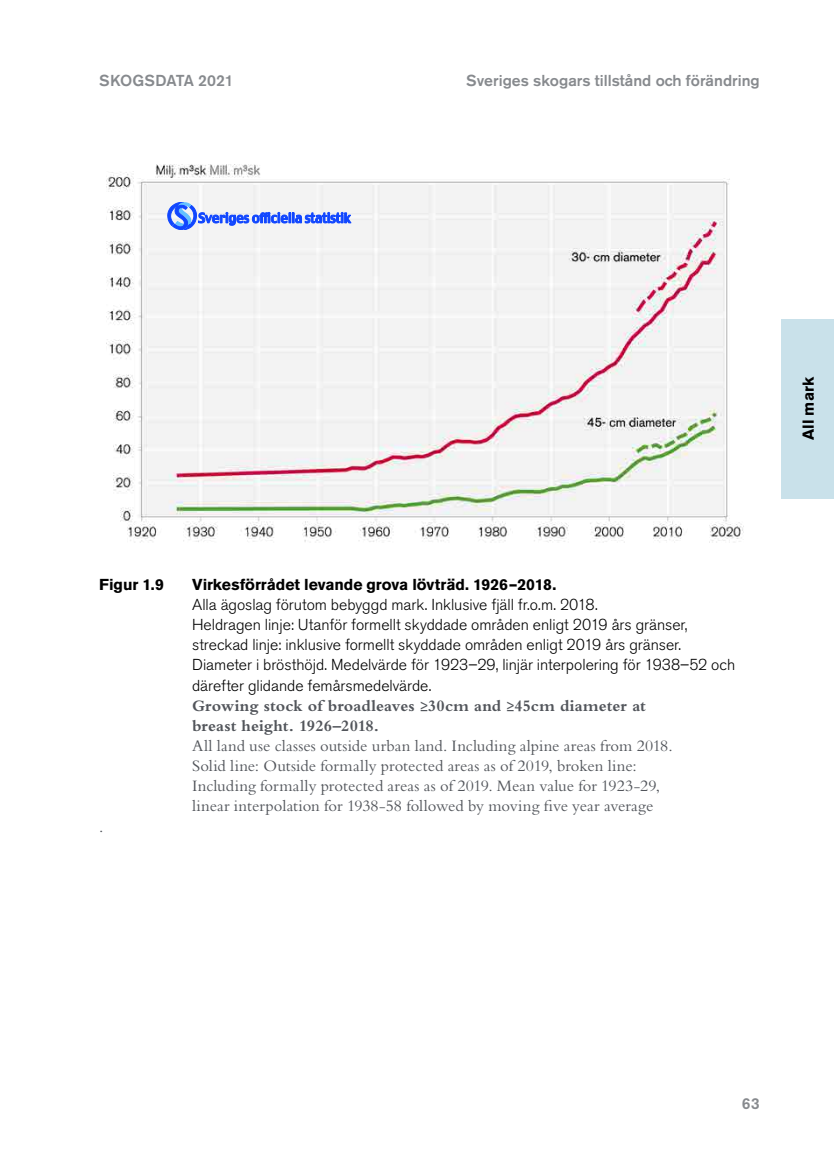
<style>
.page{position:relative;width:834px;height:1176px;background:#fff}
.page>*{position:absolute;margin:0;border:0;box-sizing:border-box;transform-origin:0 0}
.t1{font:16.62px/20.1px "Bembo Std";letter-spacing:.005em;color:#52555b}
.t2{font:700 16.62px/20.1px "Bembo Std";color:#52555b}
.t3{font:300 15.75px/20.1px "Akzidenz Grotesk BE";color:#000}
.t4{font:700 15.75px "Akzidenz Grotesk BE";letter-spacing:-.005em;color:#000}
.t5{font:500 15.75px "Akzidenz Grotesk BE";color:#878a8e}
</style>
<div class="page">
<div style="left:781px;top:319px;width:52px;height:180px;background:#c9e1ea"></div>
<img style="left:106px;top:164px;width:638px;height:379px">
<svg style="left:168px;top:202px;width:183px;height:27px"></svg>
<p class="t5" style="left:99px;top:71px;width:136px">SKOGSDATA 2021</p>
<p class="t5" style="left:466px;top:71px;width:295px">Sveriges skogars tillstånd och förändring</p>
<p class="t4" style="left:99px;top:575px;width:66px">Figur 1.9</p>
<p class="t4" style="left:192px;top:575px;width:365px">Virkesförrådet levande grova lövträd. 1926–2018.</p>
<p class="t3" style="left:192px;top:595px;width:544px">Alla ägoslag förutom bebyggd mark. Inklusive fjäll fr.o.m. 2018.<br>Heldragen linje: Utanför formellt skyddade områden enligt 2019 års gränser, streckad linje: inklusive formellt skyddade områden enligt 2019 års gränser.<br>Diameter i brösthöjd. Medelvärde för 1923–29, linjär interpolering för 1938–52 och därefter glidande femårsmedelvärde.</p>
<p class="t2" style="left:192px;top:695px;width:455px">Growing stock of broadleaves ≥30cm and ≥45cm diameter at breast height. 1926–2018.</p>
<p class="t1" style="left:192px;top:735px;width:482px">All land use classes outside urban land. Including alpine areas from 2018.<br>Solid line: Outside formally protected areas as of 2019, broken line:<br>Including formally protected areas as of 2019. Mean value for 1923-29, linear interpolation for 1938-58 followed by moving five year average</p>
<p class="t1" style="left:99px;top:816px;width:6px">.</p>
<p class="t4" style="left:799px;top:440px;width:65px;rotate:-90deg">All mark</p>
<p class="t5" style="left:741px;top:1094px;width:19px">63</p>
</div>
